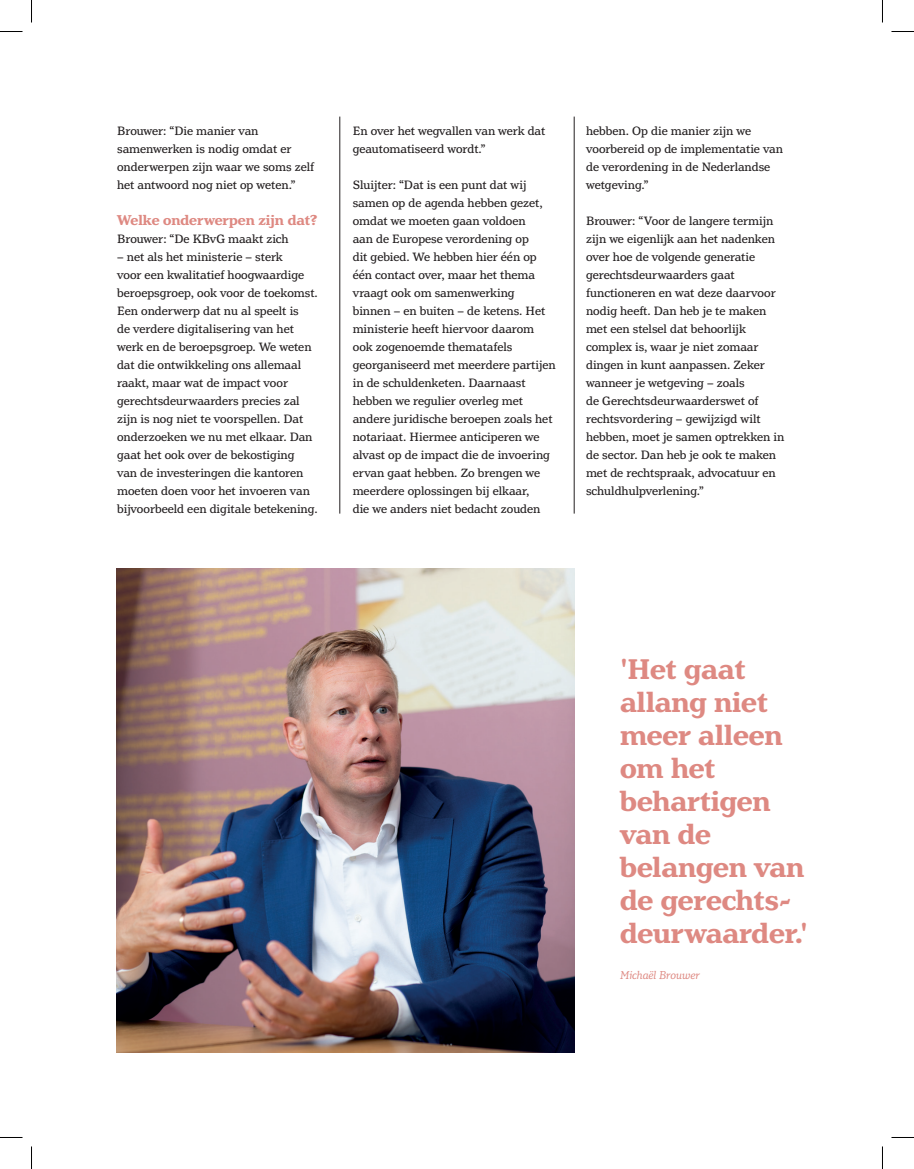
<style>
.page{position:relative;width:914px;height:1169px;background:#fff}
.page>*{position:absolute;margin:0;border:0;box-sizing:border-box;transform-origin:0 0}
.t1{font:700 30px/33px "Henriette";color:#de8982}
.t2{font:700 15px "Henriette";letter-spacing:-.005em;color:#de8982}
.t3{font:12.75px/18px "Henriette";color:#231f20}
.t4{font:italic 12px "Henriette";color:#de8982}
</style>
<div class="page">
<img style="left:117px;top:569px;width:457px;height:483px">
<hr style="left:339px;top:117px;width:1px;height:396px;background:#231f20">
<hr style="left:574px;top:117px;width:1px;height:396px;background:#231f20">
<svg style="left:0;top:31px;width:22px;height:1px"></svg>
<svg style="left:891px;top:31px;width:22px;height:1px"></svg>
<svg style="left:0;top:1137px;width:22px;height:1px"></svg>
<svg style="left:891px;top:1137px;width:22px;height:1px"></svg>
<svg style="left:31px;top:0;width:1px;height:23px"></svg>
<svg style="left:31px;top:1146px;width:1px;height:23px"></svg>
<svg style="left:882px;top:0;width:1px;height:23px"></svg>
<svg style="left:882px;top:1146px;width:1px;height:23px"></svg>
<p class="t3" style="left:117px;top:122px;width:198px">Brouwer: “Die manier van samenwerken is nodig omdat er onderwerpen zijn waar we soms zelf het antwoord nog niet op weten.”</p>
<p class="t2" style="left:117px;top:211px;width:202px">Welke onderwerpen zijn dat?</p>
<p class="t3" style="left:117px;top:229px;width:173px">Brouwer: “De KBvG maakt zich</p>
<p class="t3" style="left:117px;top:247px;width:202px">– net als het ministerie – sterk<br>voor een kwalitatief hoogwaardige beroepsgroep, ook voor de toekomst.<br>Een onderwerp dat nu al speelt is<br>de verdere digitalisering van het werk en de beroepsgroep. We weten dat die ontwikkeling ons allemaal raakt, maar wat de impact voor gerechtsdeurwaarders precies zal zijn is nog niet te voorspellen. Dat onderzoeken we nu met elkaar. Dan gaat het ook over de bekostiging<br>van de investeringen die kantoren moeten doen voor het invoeren van bijvoorbeeld een digitale betekening.</p>
<p class="t3" style="left:353px;top:121px;width:194px">En over het wegvallen van werk dat geautomatiseerd wordt.”</p>
<p class="t3" style="left:353px;top:175px;width:204px">Sluijter: “Dat is een punt dat wij samen op de agenda hebben gezet, omdat we moeten gaan voldoen<br>aan de Europese verordening op<br>dit gebied. We hebben hier één op één contact over, maar het thema vraagt ook om samenwerking<br>binnen – en buiten – de ketens. Het ministerie heeft hiervoor daarom ook zogenoemde thematafels georganiseerd met meerdere partijen in de schuldenketen. Daarnaast hebben we regulier overleg met andere juridische beroepen zoals het notariaat. Hiermee anticiperen we alvast op de impact die de invoering ervan gaat hebben. Zo brengen we meerdere oplossingen bij elkaar,<br>die we anders niet bedacht zouden</p>
<p class="t3" style="left:586px;top:121px;width:198px">hebben. Op die manier zijn we voorbereid op de implementatie van de verordening in de Nederlandse wetgeving.”</p>
<p class="t3" style="left:586px;top:211px;width:200px">Brouwer: “Voor de langere termijn zijn we eigenlijk aan het nadenken over hoe de volgende generatie gerechtsdeurwaarders gaat functioneren en wat deze daarvoor nodig heeft. Dan heb je te maken met een stelsel dat behoorlijk complex is, waar je niet zomaar dingen in kunt aanpassen. Zeker wanneer je wetgeving – zoals<br>de Gerechtsdeurwaarderswet of rechtsvordering – gewijzigd wilt hebben, moet je samen optrekken in de sector. Dan heb je ook te maken met de rechtspraak, advocatuur en schuldhulpverlening.”</p>
<h1 class="t1" style="left:620px;top:653px;width:189px">'Het gaat allang niet meer alleen om het behartigen van de belangen van de gerechts&shy;deurwaarder.'</h1>
<p class="t4" style="left:620px;top:968px;width:81px">Michaël Brouwer</p>
</div>
